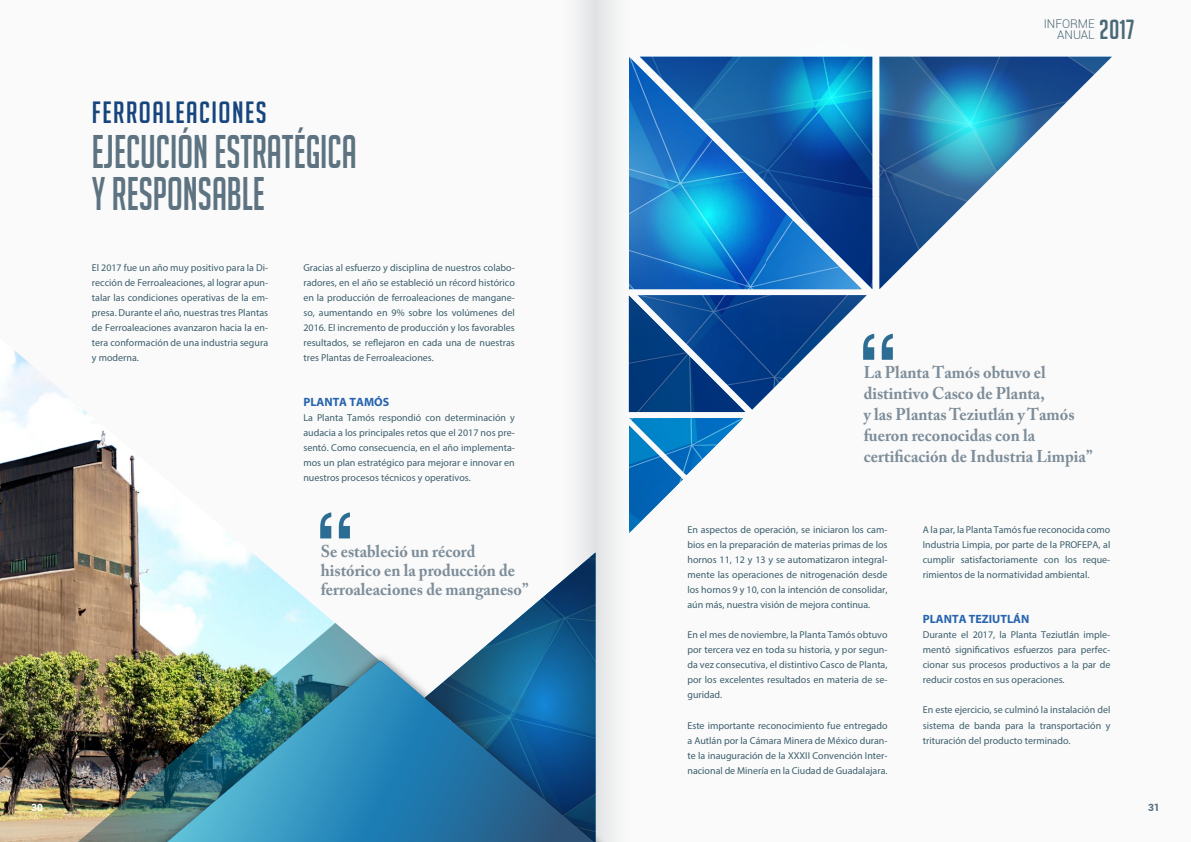
<style>
.page{position:relative;width:1191px;height:842px;background:#fff}
.page>*{position:absolute;margin:0;border:0;box-sizing:border-box;transform-origin:0 0}
.t1{font:700 condensed 100px "Helvetica";color:#2c6e93}
.t2{font:46px "Big Noodle Titling";color:#5d7381;scale:.85 1}
.t3{font:30px "Big Noodle Titling";letter-spacing:.05em;color:#17457d}
.t4{font:27px "Big Noodle Titling";color:#4b6876}
.t5{font:700 17px/21px "Adobe Caslon Pro";color:#7d8d99;scale:.95 1}
.t6{font:700 12px "Myriad Pro";color:#2664af}
.t7{font:300 12px/11px "Roboto";color:#4b6876;text-align:right}
.t8{font:10px/15px "Myriad Pro";color:#3c5e6c;text-align:justify}
.t9{font:900 10px "Roboto";color:#5d7381}
.t10{font:900 10px "Roboto";color:#fff}
</style>
<div class="page">
<div style="left:595px;top:0;width:596px;height:842px;background:#fafafa"></div>
<div style="left:0;top:0;width:595px;height:842px;background:#fafafa"></div>
<svg style="left:629px;top:295px;width:237px;height:117px"></svg>
<svg style="left:629px;top:418px;width:114px;height:115px"></svg>
<img style="left:629px;top:128px;width:11px;height:161px">
<img style="left:629px;top:57px;width:11px;height:71px">
<svg style="left:616px;top:125px;width:183px;height:183px"></svg>
<img style="left:0;top:350px;width:335px;height:492px">
<svg style="left:478px;top:552px;width:117px;height:100px"></svg>
<img style="left:61px;top:623px;width:309px;height:219px">
<div style="left:143px;top:652px;width:475px;height:190px;background:#231f20;opacity:.65"></div>
<img style="left:167px;top:661px;width:426px;height:181px">
<svg style="left:879px;top:57px;width:233px;height:232px"></svg>
<svg style="left:640px;top:57px;width:232px;height:232px;background:#2278bf"></svg>
<svg style="left:740px;top:6px;width:182px;height:183px"></svg>
<svg style="left:878px;top:30px;width:182px;height:183px"></svg>
<p class="t3" style="left:92px;top:96px;width:176px">FERROALEACIONES</p>
<p class="t2" style="left:92px;top:127px;width:313px">EJECUCIÓN ESTRATÉGICA</p>
<p class="t2" style="left:92px;top:169px;width:205px">Y RESPONSABLE</p>
<p class="t8" style="left:92px;top:260px;width:178px">El 2017 fue un año muy positivo para la Di&shy;rección de Ferroaleaciones, al lograr apun&shy;talar las condiciones operativas de la em&shy;presa. Durante el año, nuestras tres Plantas de Ferroaleaciones avanzaron hacia la en&shy;tera conformación de una industria segura y moderna.</p>
<p class="t8" style="left:303px;top:260px;width:213px">Gracias al esfuerzo y disciplina de nuestros colabo&shy;radores, en el año se estableció un récord histórico en la producción de ferroaleaciones de mangane&shy;so, aumentando en 9% sobre los volúmenes del 2016. El incremento de producción y los favorables resultados, se reflejaron en cada una de nuestras tres Plantas de Ferroaleaciones.</p>
<p class="t6" style="left:303px;top:394px;width:87px">PLANTA TAMÓS</p>
<p class="t8" style="left:303px;top:410px;width:213px">La Planta Tamós respondió con determinación y audacia a los principales retos que el 2017 nos pre&shy;sentó. Como consecuencia, en el año implementa&shy;mos un plan estratégico para mejorar e innovar en nuestros procesos técnicos y operativos.</p>
<p class="t1" style="left:314px;top:491px;width:42px">“</p>
<p class="t5" style="left:321px;top:542px;width:220px;line-height:19px">Se estableció un récord histórico en la producción de ferroaleaciones de manganeso”</p>
<p class="t10" style="left:31px;top:800px;width:13px">30</p>
<p class="t7" style="left:1043px;top:18px;width:53px">INFORME<br>ANUAL</p>
<h3 class="t4" style="left:1099px;top:15px;width:37px">2017</h3>
<p class="t1" style="left:857px;top:312px;width:42px">“</p>
<p class="t5" style="left:863px;top:362px;width:193px">La Planta Tamós obtuvo el distintivo Casco de Planta,</p>
<p class="t5" style="left:863px;top:404px;width:242px">y las Plantas Teziutlán y Tamós fueron reconocidas con la certificación de Industria Limpia”</p>
<p class="t8" style="left:687px;top:522px;width:202px">En aspectos de operación, se iniciaron los cam&shy;bios en la preparación de materias primas de los hornos 11, 12 y 13 y se automatizaron integral&shy;mente las operaciones de nitrogenación desde los hornos 9 y 10, con la intención de consolidar, aún más, nuestra visión de mejora continua.</p>
<p class="t8" style="left:687px;top:627px;width:202px">En el mes de noviembre, la Planta Tamós obtuvo por tercera vez en toda su historia, y por segun&shy;da vez consecutiva, el distintivo Casco de Planta, por los excelentes resultados en materia de se&shy;guridad.</p>
<p class="t8" style="left:687px;top:717px;width:202px">Este importante reconocimiento fue entregado a Autlán por la Cámara Minera de México duran&shy;te la inauguración de la XXXII Convención Inter&shy;nacional de Minería en la Ciudad de Guadalajara.</p>
<p class="t8" style="left:922px;top:522px;width:189px">A la par, la Planta Tamós fue reconocida como Industria Limpia, por parte de la PROFEPA, al cumplir satisfactoriamente con los reque&shy;rimientos de la normatividad ambiental.</p>
<p class="t6" style="left:922px;top:612px;width:108px">PLANTA TEZIUTLÁN</p>
<p class="t8" style="left:922px;top:627px;width:189px">Durante el 2017, la Planta Teziutlán imple&shy;mentó significativos esfuerzos para perfec&shy;cionar sus procesos productivos a la par de reducir costos en sus operaciones.</p>
<p class="t8" style="left:922px;top:702px;width:189px">En este ejercicio, se culminó la instalación del sistema de banda para la transportación y trituración del producto terminado.</p>
<p class="t9" style="left:1148px;top:800px;width:13px">31</p>
</div>
